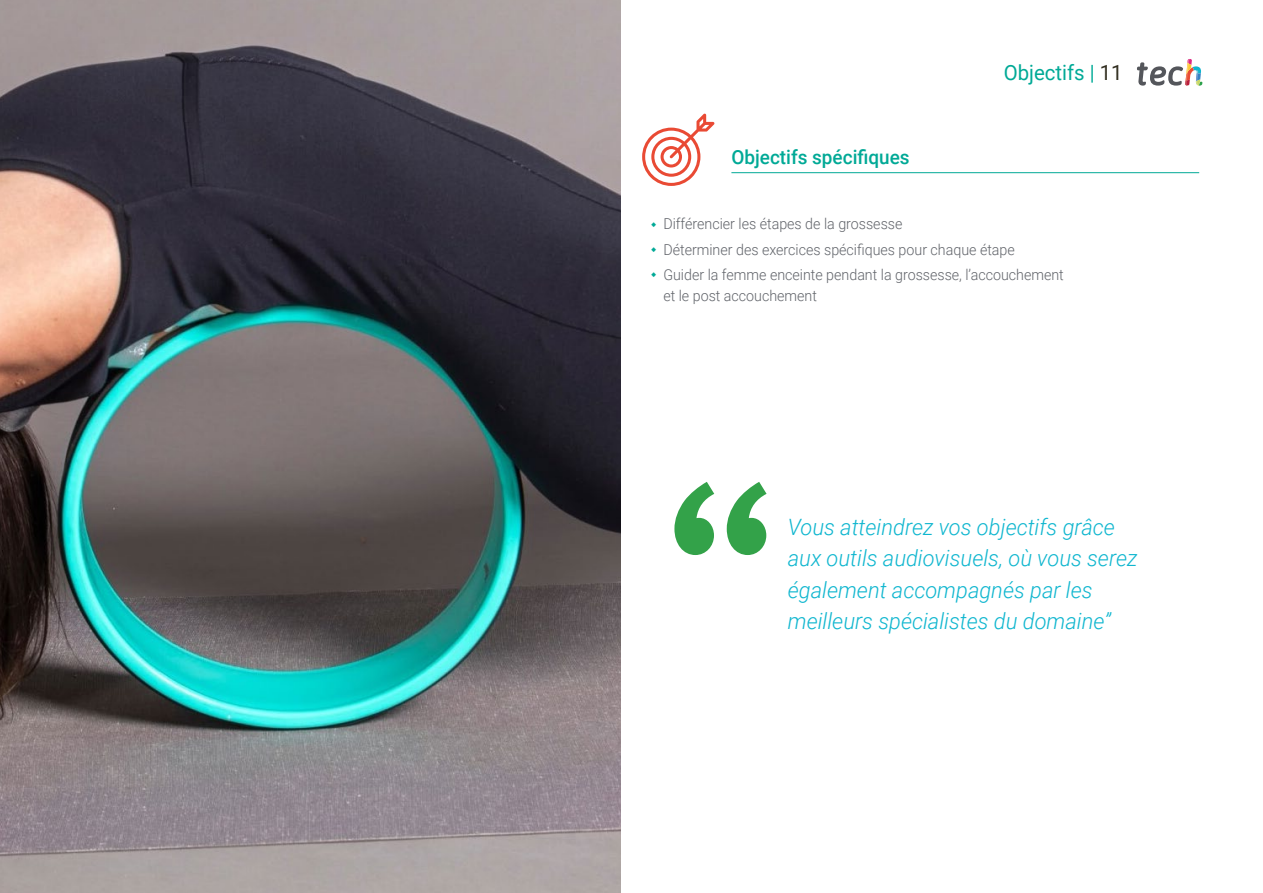
<style>
.page{position:relative;width:1263px;height:893px;background:#fff}
.page>*{position:absolute;margin:0;border:0;box-sizing:border-box;transform-origin:0 0}
.t1{font:italic 300 22.5px/31.5px "Roboto";color:#0fb6cf}
.t2{font:21px "Roboto";color:#00a996}
.t3{font:500 19.5px "Roboto";color:#00a996}
.t4{font:300 15px/25.2px "Roboto";color:#61646a;scale:.95 1}
.s1{color:#00aa97}
.s2{color:#312e20}
</style>
<div class="page">
<img style="left:0;top:0;width:621px;height:893px">
<svg style="left:674px;top:482px;width:92px;height:73px"></svg>
<svg style="left:1137px;top:59px;width:65px;height:27px"></svg>
<hr style="left:731px;top:172px;width:468px;height:1px;background:#00a996">
<svg style="left:642px;top:114px;width:72px;height:72px"></svg>
<h3 class="t3" style="left:731px;top:144px;width:180px">Objectifs spécifiques</h3>
<h2 class="t2" style="left:1004px;top:57px;width:120px">Objecti<span class="s1">fs |</span> <span class="s2">11</span></h2>
<p class="t4" style="left:663px;top:211px;width:423px">Différencier les étapes de la grossesse<br>Déterminer des exercices spécifiques pour chaque étape<br>Guider la femme enceinte pendant la grossesse, l’accouchement</p>
<p class="t4" style="left:663px;top:282px;width:163px">et le post accouchement</p>
<h1 class="t1" style="left:788px;top:510px;width:351px">Vous atteindrez vos objectifs grâce aux outils audiovisuels, où vous serez également accompagnés par les meilleurs spécialistes du domaine”</h1>
</div>
